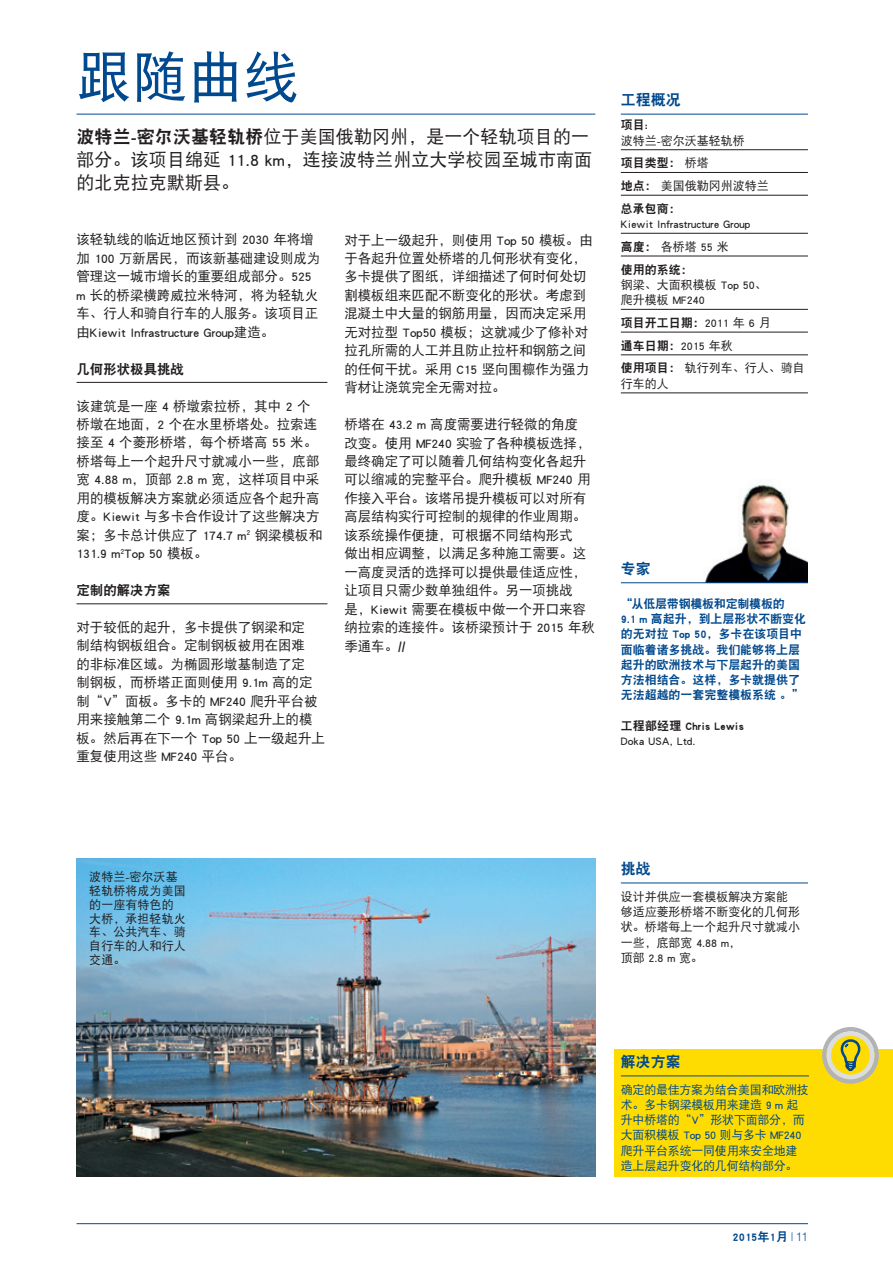
<style>
.page{position:relative;width:893px;height:1263px;background:#fff}
.page>*{position:absolute;margin:0;border:0;box-sizing:border-box;transform-origin:0 0}
.t1{font:55.5px "DFP Hei W5";color:#01498e}
.t2{font:18px/23.1px "DFP Hei W5";letter-spacing:.005em;color:#231f20}
.t3{font:15px "DFP Hei W9";color:#01498e}
.t4{font:13.5px/18.5px "DFP Hei W5";letter-spacing:-.005em;color:#231f20}
.t5{font:13.5px "DFP Hei W9";letter-spacing:-.005em;color:#231f20}
.t6{font:12px/13.8px "DFP Hei W5";color:#231f20}
.t7{font:12px/15.3px "DFP Hei W9";letter-spacing:-.005em;color:#01498e}
.t8{font:12px/15.3px "DFP Hei W5";letter-spacing:-.02em;color:#01498e}
.t9{font:12px "DFP Hei W9";color:#231f20}
.s1{font-family:"DFP Hei W9"}
.s2{font-family:"DFP Hei W5"}
.s3{font-family:"Helvetica Neue LTW1 G";font-weight:300;font-stretch:condensed}
</style>
<div class="page">
<hr style="left:77px;top:1223px;width:731px;height:1px;background:#01498e">
<hr style="left:77px;top:114px;width:518px;height:1px;background:#01498e">
<hr style="left:77px;top:382px;width:250px;height:1px;background:#231f20">
<hr style="left:77px;top:603px;width:250px;height:1px;background:#231f20">
<hr style="left:621px;top:114px;width:187px;height:1px;background:#01498e">
<hr style="left:621px;top:149px;width:187px;height:1px;background:#231f20">
<hr style="left:621px;top:172px;width:187px;height:1px;background:#231f20">
<hr style="left:621px;top:195px;width:187px;height:1px;background:#231f20">
<hr style="left:621px;top:233px;width:187px;height:1px;background:#231f20">
<hr style="left:621px;top:256px;width:187px;height:1px;background:#231f20">
<hr style="left:621px;top:309px;width:187px;height:1px;background:#231f20">
<hr style="left:621px;top:332px;width:187px;height:1px;background:#231f20">
<hr style="left:621px;top:355px;width:187px;height:1px;background:#231f20">
<hr style="left:621px;top:393px;width:187px;height:1px;background:#231f20">
<div style="left:614px;top:1049px;width:279px;height:127px;background:#ffdc01"></div>
<svg style="left:822px;top:1027px;width:57px;height:57px"></svg>
<hr style="left:621px;top:883px;width:187px;height:1px;background:#01498e">
<img style="left:77px;top:858px;width:518px;height:318px">
<img style="left:704px;top:484px;width:104px;height:98px">
<hr style="left:621px;top:582px;width:187px;height:1px;background:#01498e">
<hr style="left:621px;top:1076px;width:188px;height:1px;background:#01498e">
<h1 class="t1" style="left:77px;top:47px;width:224px">跟随曲线</h1>
<h2 class="t2" style="left:77px;top:125px;width:517px"><span class="s1">波特兰-密尔沃基轻轨桥</span>位于美国俄勒冈州，是一个轻轨项目的一部分。该项目绵延 11.8 km，连接波特兰州立大学校园至城市南面的北克拉克默斯县。</h2>
<p class="t4" style="left:77px;top:230px;width:245px">该轻轨线的临近地区预计到 2030 年将增加 100 万新居民，而该新基础建设则成为管理这一城市增长的重要组成部分。525 m 长的桥梁横跨威拉米特河，将为轻轨火车、行人和骑自行车的人服务。该项目正由Kiewit Infrastructure Group建造。</p>
<p class="t5" style="left:77px;top:361px;width:109px">几何形状极具挑战</p>
<p class="t4" style="left:77px;top:396px;width:247px">该建筑是一座 4 桥墩索拉桥，其中 2 个桥墩在地面，2 个在水里桥塔处。拉索连接至 4 个菱形桥塔，每个桥塔高 55 米。桥塔每上一个起升尺寸就减小一些，底部宽 4.88 m，顶部 2.8 m 宽，这样项目中采用的模板解决方案就必须适应各个起升高度。Kiewit 与多卡合作设计了这些解决方案；多卡总计供应了 174.7 m<sup>2</sup> 钢梁模板和<br>131.9 m<sup>2</sup>Top 50 模板。</p>
<p class="t5" style="left:77px;top:583px;width:96px">定制的解决方案</p>
<p class="t4" style="left:77px;top:618px;width:250px">对于较低的起升，多卡提供了钢梁和定<br>制结构钢板组合。定制钢板被用在困难<br>的非标准区域。为椭圆形墩基制造了定<br>制钢板，而桥塔正面则使用 9.1m 高的定制“V”面板。多卡的 MF240 爬升平台被用来接触第二个 9.1m 高钢梁起升上的模板。然后再在下一个 Top 50 上一级起升上重复使用这些 MF240 平台。</p>
<p class="t4" style="left:344px;top:230px;width:250px">对于上一级起升，则使用 Top 50 模板。由于各起升位置处桥塔的几何形状有变化，多卡提供了图纸，详细描述了何时何处切割模板组来匹配不断变化的形状。考虑到混凝土中大量的钢筋用量，因而决定采用无对拉型 Top50 模板；这就减少了修补对拉孔所需的人工并且防止拉杆和钢筋之间的任何干扰。采用 C15 竖向围檩作为强力背材让浇筑完全无需对拉。</p>
<p class="t4" style="left:344px;top:415px;width:252px">桥塔在 43.2 m 高度需要进行轻微的角度<br>改变。使用 MF240 实验了各种模板选择，最终确定了可以随着几何结构变化各起升可以缩减的完整平台。爬升模板 MF240 用作接入平台。该塔吊提升模板可以对所有高层结构实行可控制的规律的作业周期。该系统操作便捷，可根据不同结构形式<br>做出相应调整，以满足多种施工需要。这一高度灵活的选择可以提供最佳适应性，让项目只需少数单独组件。另一项挑战<br>是，Kiewit 需要在模板中做一个开口来容纳拉索的连接件。该桥梁预计于 2015 年秋季通车。<span class="s1">//</span></p>
<p class="t3" style="left:621px;top:92px;width:61px">工程概况</p>
<p class="t9" style="left:621px;top:118px;width:29px">项目:</p>
<p class="t6" style="left:621px;top:133px;width:125px">波特兰-密尔沃基轻轨桥</p>
<p class="t9" style="left:621px;top:156px;width:89px">项目类型： <span class="s2">桥塔</span></p>
<p class="t6" style="left:621px;top:179px;width:149px"><span class="s1">地点：</span> 美国俄勒冈州波特兰</p>
<p class="t9" style="left:621px;top:202px;width:61px">总承包商：</p>
<p class="t6" style="left:621px;top:212px;width:131px;line-height:22.8px">Kiewit Infrastructure Group<span class="s1">高度：</span> 各桥塔 55 米</p>
<p class="t9" style="left:621px;top:263px;width:73px">使用的系统：</p>
<p class="t6" style="left:621px;top:277px;width:148px;line-height:15.3px">钢梁、大面积模板 Top 50、爬升模板 MF240</p>
<p class="t9" style="left:621px;top:316px;width:151px">项目开工日期：<span class="s2">2011 年 6 月</span></p>
<p class="t6" style="left:621px;top:334px;width:185px;line-height:22.8px"><span class="s1">通车日期：</span>2015 年秋<br><span class="s1">使用项目：</span> 轨行列车、行人、骑自</p>
<p class="t6" style="left:621px;top:376px;width:49px">行车的人</p>
<p class="t3" style="left:621px;top:560px;width:32px">专家</p>
<p class="t7" style="left:621px;top:595px;width:187px">“从低层带钢模板和定制模板的<br>9.1 m 高起升，到上层形状不断变化的无对拉 Top 50，多卡在该项目中面临着诸多挑战。我们能够将上层起升的欧洲技术与下层起升的美国方法相结合。这样，多卡就提供了无法超越的一套完整模板系统 。”</p>
<p class="t9" style="left:621px;top:719px;width:124px">工程部经理 Chris Lewis</p>
<p class="t6" style="left:621px;top:734px;width:76px">Doka USA, Ltd.</p>
<p class="t6" style="left:89px;top:870px;width:98px">波特兰-密尔沃基轻轨桥将成为美国的一座有特色的大桥，承担轻轨火车、公共汽车、骑自行车的人和行人交通。</p>
<p class="t3" style="left:621px;top:861px;width:32px">挑战</p>
<p class="t6" style="left:621px;top:888px;width:181px;line-height:15.3px">设计并供应一套模板解决方案能够适应菱形桥塔不断变化的几何形状。桥塔每上一个起升尺寸就减小一些，底部宽 4.88 m，<br>顶部 2.8 m 宽。</p>
<p class="t3" style="left:621px;top:1054px;width:62px">解决方案</p>
<p class="t8" style="left:621px;top:1081px;width:190px">确定的最佳方案为结合美国和欧洲技术。多卡钢梁模板用来建造 9 m 起升中桥塔的“V”形状下面部分，而大面积模板 Top 50 则与多卡 MF240爬升平台系统一同使用来安全地建造上层起升变化的几何结构部分。</p>
<p class="t7" style="left:732px;top:1229px;width:77px">2015年1月 <span class="s3">| 11</span></p>
</div>
